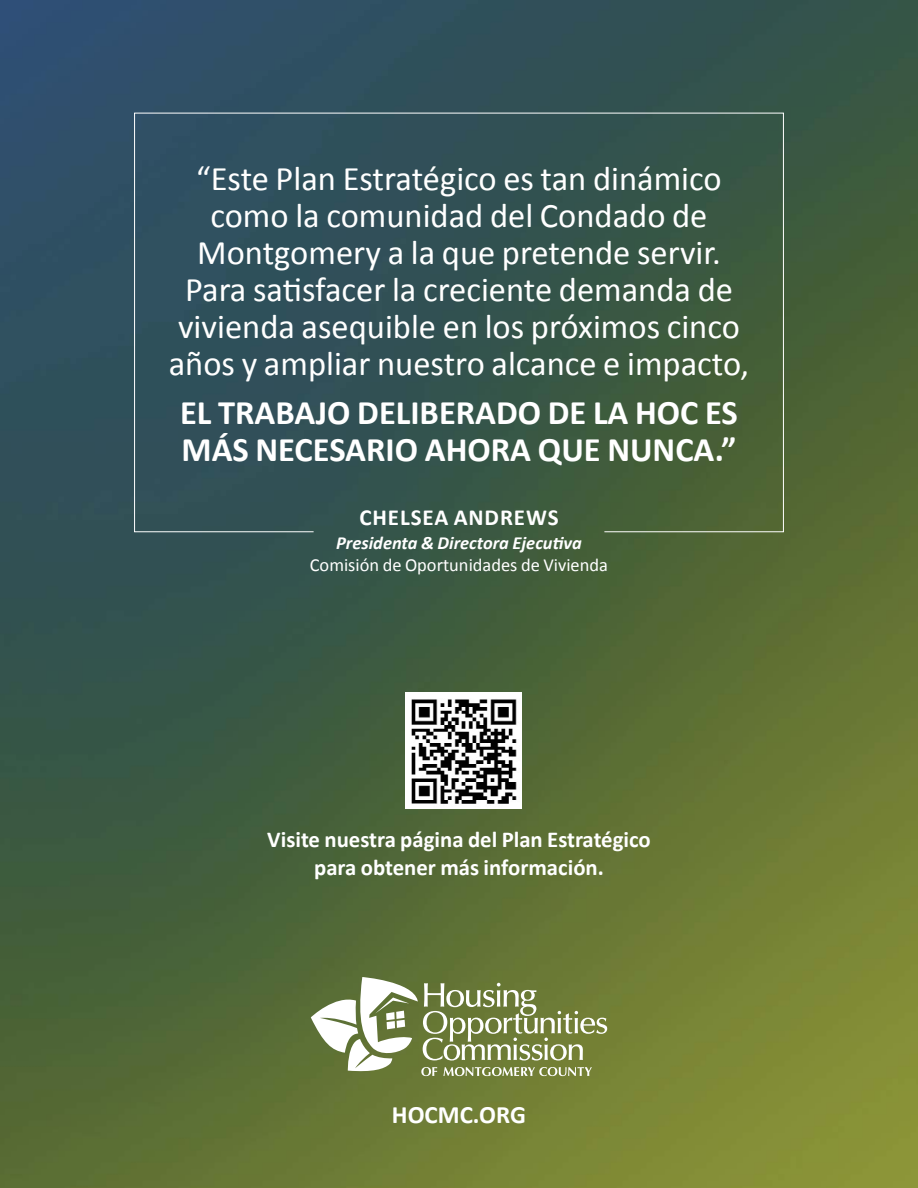
<style>
.page{position:relative;width:918px;height:1188px;background:#fff}
.page>*{position:absolute;margin:0;border:0;box-sizing:border-box;transform-origin:0 0}
.t1{font:34.5px/37px "Calibri";color:#fff;text-align:center}
.t2{font:700 34.5px/37px "Calibri";color:#fff}
.t3{font:700 25.05px "Calibri";color:#fff}
.t4{font:700 23.1px "Calibri";letter-spacing:.04em;color:#fff}
.t5{font:700 22.8px/27.8px "Calibri";color:#fff;text-align:center}
.t6{font:18.45px "Calibri";color:#fff}
.t7{font:italic 700 18.45px "Calibri";color:#fff}
</style>
<div class="page">
<img style="left:0;top:0;width:918px;height:1188px">
<svg style="left:134px;top:112px;width:650px;height:421px;background:#36554f"></svg>
<svg style="left:311px;top:977px;width:296px;height:99px"></svg>
<img style="left:405px;top:692px;width:117px;height:117px">
<p class="t1" style="left:169px;top:158px;width:582px">“Este Plan Estratégico es tan dinámico como la comunidad del Condado de Montgomery a la que pretende servir.<br>Para satisfacer la creciente demanda de vivienda asequible en los próximos cinco años y ampliar nuestro alcance e impacto,</p>
<p class="t2" style="left:180px;top:393px;width:559px">EL TRABAJO DELIBERADO DE LA HOC ES<br>MÁS NECESARIO AHORA QUE NUNCA.”</p>
<p class="t4" style="left:359px;top:501px;width:201px">CHELSEA ANDREWS</p>
<p class="t7" style="left:336px;top:532px;width:247px">Presidenta &amp; Directora Ejecutiva</p>
<p class="t6" style="left:310px;top:553px;width:300px">Comisión de Oportunidades de Vivienda</p>
<p class="t5" style="left:267px;top:825px;width:385px">Visite nuestra página del Plan Estratégico para obtener más información.</p>
<p class="t3" style="left:392px;top:1097px;width:136px">HOCMC.ORG</p>
</div>
